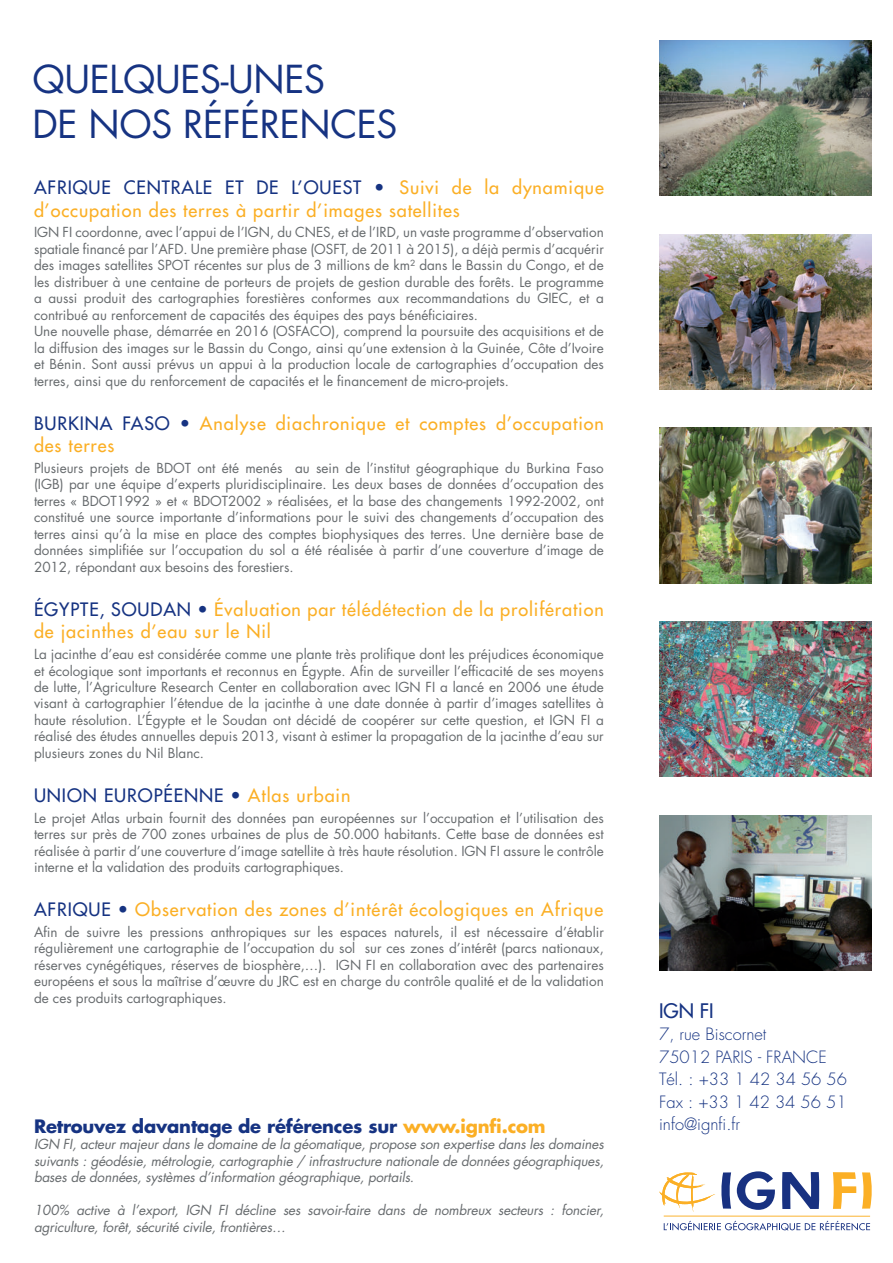
<style>
.page{position:relative;width:893px;height:1263px;background:#fff}
.page>*{position:absolute;margin:0;border:0;box-sizing:border-box;transform-origin:0 0}
.t1{font:37.5px/45px "Futura";letter-spacing:-.01em;color:#163382}
.t2{font:19.5px "Futura";color:#163382}
.t3{font:18px/22.5px "Futura";letter-spacing:.05em;color:#fbaf25}
.t4{font:700 18px "Futura";letter-spacing:-.01em;color:#163382}
.t5{font:18px "Futura";letter-spacing:.05em;color:#163382}
.t6{font:300 16.5px/22.5px "Futura";color:#163382}
.t7{font:13.5px/16.5px "Futura";color:#676b6e;text-align:justify}
.t8{font:italic 13.5px/16.5px "Futura";letter-spacing:-.01em;color:#676b6e;text-align:justify}
.s1{color:#163382}
.s2{color:#fbaf25}
</style>
<div class="page">
<hr style="left:664px;top:1215px;width:206px;height:2px;background:#fbaf25">
<svg style="left:664px;top:1221px;width:206px;height:9px"></svg>
<svg style="left:721px;top:1172px;width:10px;height:36px"></svg>
<svg style="left:737px;top:1171px;width:38px;height:39px"></svg>
<svg style="left:782px;top:1172px;width:37px;height:37px"></svg>
<svg style="left:833px;top:1172px;width:23px;height:37px"></svg>
<svg style="left:862px;top:1172px;width:10px;height:36px"></svg>
<svg style="left:659px;top:1172px;width:56px;height:40px"></svg>
<img style="left:659px;top:621px;width:213px;height:156px">
<img style="left:659px;top:816px;width:213px;height:155px">
<img style="left:659px;top:41px;width:213px;height:155px">
<img style="left:659px;top:428px;width:213px;height:155px">
<img style="left:659px;top:234px;width:213px;height:155px">
<h1 class="t1" style="left:33px;top:56px;width:366px">QUELQUES-UNES<br>DE NOS RÉFÉRENCES</h1>
<h3 class="t3" style="left:34px;top:176px;width:571px"><span class="s1">AFRIQUE CENTRALE ET DE L’OUEST •</span> Suivi de la dynamique d’occupation des terres à partir d’images satellites</h3>
<p class="t7" style="left:34px;top:224px;width:571px;text-align:left">IGN FI coordonne, avec l’appui de l’IGN, du CNES, et de l’IRD, un vaste programme d’observation spatiale financé par l’AFD. Une première phase (OSFT, de 2011 à 2015), a déjà permis d’acquérir des images satellites SPOT récentes sur plus de 3 millions de km² dans le Bassin du Congo, et de les distribuer à une centaine de porteurs de projets de gestion durable des forêts. Le programme a aussi produit des cartographies forestières conformes aux recommandations du GIEC, et a contribué au renforcement de capacités des équipes des pays bénéficiaires.<br>Une nouvelle phase, démarrée en 2016 (OSFACO), comprend la poursuite des acquisitions et de la diffusion des images sur le Bassin du Congo, ainsi qu’une extension à la Guinée, Côte d’Ivoire et Bénin. Sont aussi prévus un appui à la production locale de cartographies d’occupation des terres, ainsi que du renforcement de capacités et le financement de micro-projets.</p>
<h3 class="t3" style="left:34px;top:412px;width:571px"><span class="s1">BURKINA FASO •</span> Analyse diachronique et comptes d’occupation des terres</h3>
<p class="t7" style="left:34px;top:460px;width:571px">Plusieurs projets de BDOT ont été menés au sein de l’institut géographique du Burkina Faso (IGB) par une équipe d’experts pluridisciplinaire. Les deux bases de données d’occupation des terres « BDOT1992 » et « BDOT2002 » réalisées, et la base des changements 1992-2002, ont constitué une source importante d’informations pour le suivi des changements d’occupation des terres ainsi qu’à la mise en place des comptes biophysiques des terres. Une dernière base de données simplifiée sur l’occupation du sol a été réalisée à partir d’une couverture d’image de 2012, répondant aux besoins des forestiers.</p>
<h3 class="t3" style="left:34px;top:598px;width:571px"><span class="s1">ÉGYPTE, SOUDAN •</span> Évaluation par télédétection de la prolifération de jacinthes d’eau sur le Nil</h3>
<p class="t7" style="left:34px;top:646px;width:571px">La jacinthe d’eau est considérée comme une plante très prolifique dont les préjudices économique et écologique sont importants et reconnus en Égypte. Afin de surveiller l’efficacité de ses moyens de lutte, l’Agriculture Research Center en collaboration avec IGN FI a lancé en 2006 une étude visant à cartographier l’étendue de la jacinthe à une date donnée à partir d’images satellites à haute résolution. L’Égypte et le Soudan ont décidé de coopérer sur cette question, et IGN FI a réalisé des études annuelles depuis 2013, visant à estimer la propagation de la jacinthe d’eau sur plusieurs zones du Nil Blanc.</p>
<h3 class="t5" style="left:34px;top:783px;width:318px">UNION EUROPÉENNE • <span class="s2">Atlas urbain</span></h3>
<p class="t7" style="left:34px;top:809px;width:571px">Le projet Atlas urbain fournit des données pan européennes sur l’occupation et l’utilisation des terres sur près de 700 zones urbaines de plus de 50.000 habitants. Cette base de données est réalisée à partir d’une couverture d’image satellite à très haute résolution. IGN FI assure le contrôle interne et la validation des produits cartographiques.</p>
<h3 class="t3" style="left:34px;top:898px;width:571px"><span class="s1">AFRIQUE •</span> Observation des zones d’intérêt écologiques en Afrique</h3>
<p class="t7" style="left:34px;top:923px;width:571px">Afin de suivre les pressions anthropiques sur les espaces naturels, il est nécessaire d’établir régulièrement une cartographie de l’occupation du sol sur ces zones d’intérêt (parcs nationaux, réserves cynégétiques, réserves de biosphère,…). IGN FI en collaboration avec des partenaires européens et sous la maîtrise d’œuvre du JRC est en charge du contrôle qualité et de la validation de ces produits cartographiques.</p>
<h3 class="t4" style="left:34px;top:1114px;width:513px">Retrouvez davantage de références sur <span class="s2">www.ignfi.com</span></h3>
<p class="t8" style="left:34px;top:1136px;width:571px">IGN FI, acteur majeur dans le domaine de la géomatique, propose son expertise dans les domaines suivants : géodésie, métrologie, cartographie / infrastructure nationale de données géographiques, bases de données, systèmes d’information géographique, portails.</p>
<p class="t8" style="left:34px;top:1202px;width:571px">100% active à l’export, IGN FI décline ses savoir-faire dans de nombreux secteurs : foncier, agriculture, forêt, sécurité civile, frontières…</p>
<h2 class="t2" style="left:659px;top:998px;width:56px">IGN FI</h2>
<p class="t6" style="left:659px;top:1023px;width:189px">7, rue Biscornet<br>75012 PARIS - FRANCE<br>Tél. : +33 1 42 34 56 56<br>Fax : +33 1 42 34 56 51 info@ignfi.fr</p>
</div>
